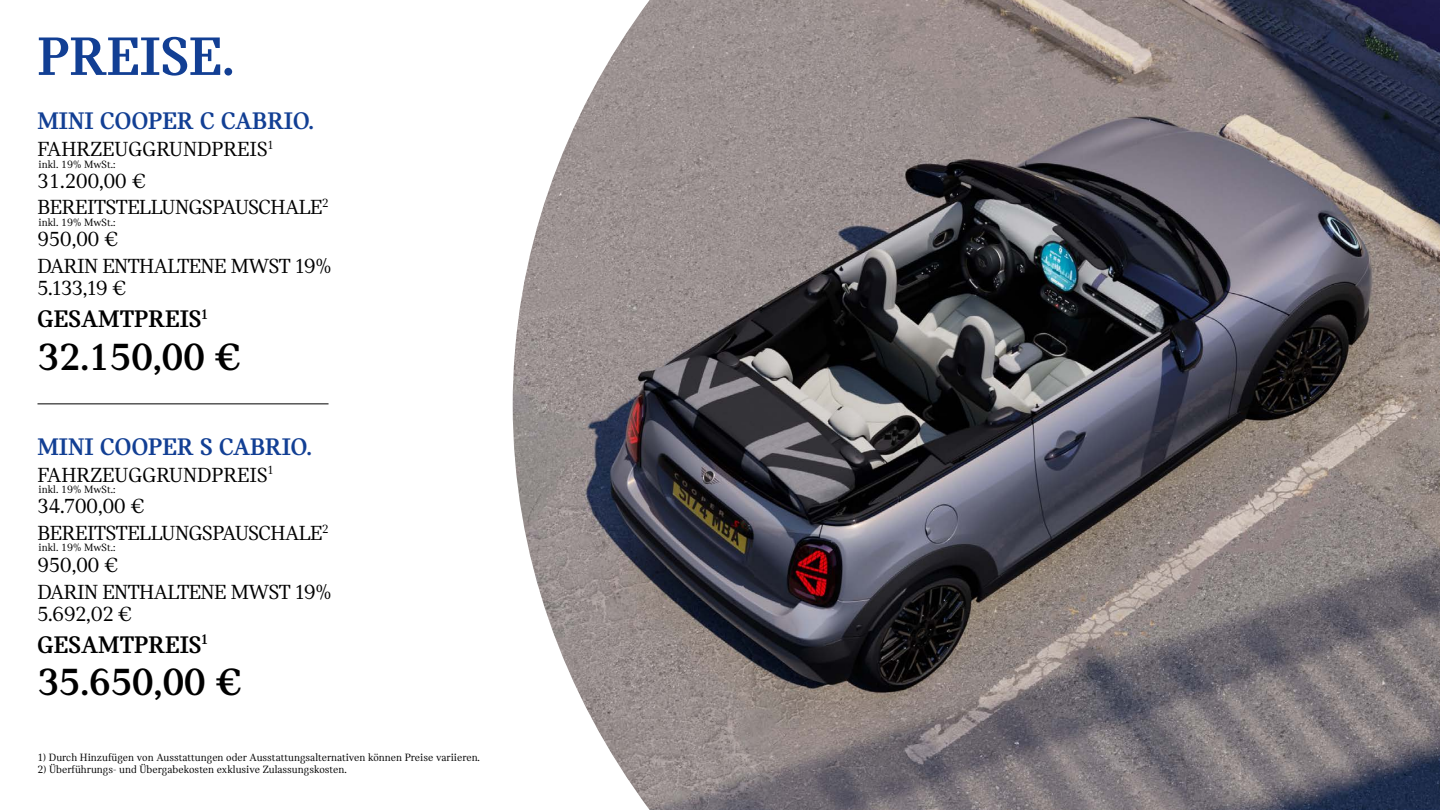
<style>
.page{position:relative;width:1440px;height:810px;background:#fff}
.page>*{position:absolute;margin:0;border:0;box-sizing:border-box;transform-origin:0 0}
.Headline_77pt{font:57.75px "MINI Serif Headline";color:#123f94}
.Headline_Regular_77pt{font:700 40.42px "MINI Serif";color:#000}
.Headline_38pt{font:25.65px "MINI Serif Headline";color:#123f94}
.Copy_white_left_23pt{font:700 25.65px "MINI Serif";color:#000}
.Headline_Regular_38pt{font:21.83px "MINI Serif";letter-spacing:-.02em;color:#000}
.Headline_Regular_38pt-2{font:21.83px "MINI Serif";color:#000}
.Headline_Regular_77pt-2{font:21.75px "MINI Serif";color:#000}
.Notes_white_13pt{font:11.25px "MINI Serif";color:#000}
.Copy_white_left_23pt-2{font:11.25px "MINI Serif";color:#000}
</style>
<div class="page">
<img style="left:513px;top:0;width:927px;height:810px">
<hr style="left:38px;top:404px;width:291px;height:1px;background:#000">
<p class="Headline_77pt" style="left:38px;top:24px;width:199px">PREISE.</p>
<p class="Headline_38pt" style="left:38px;top:107px;width:278px">MINI COOPER C CABRIO.</p>
<p class="Headline_Regular_38pt-2" style="left:38px;top:137px;width:237px">FAHRZEUGGRUNDPREIS<sup>1</sup></p>
<p class="Copy_white_left_23pt-2" style="left:39px;top:158px;width:79px">inkl. 19% MwSt.:</p>
<p class="Headline_Regular_77pt-2" style="left:38px;top:169px;width:110px">31.200,00 €</p>
<p class="Headline_Regular_38pt" style="left:38px;top:195px;width:293px">BEREITSTELLUNGSPAUSCHALE<sup>2</sup></p>
<p class="Copy_white_left_23pt-2" style="left:39px;top:216px;width:79px">inkl. 19% MwSt.:</p>
<p class="Headline_Regular_77pt-2" style="left:38px;top:227px;width:82px">950,00 €</p>
<p class="Headline_Regular_38pt" style="left:38px;top:254px;width:296px">DARIN ENTHALTENE MWST 19%</p>
<p class="Headline_Regular_38pt" style="left:38px;top:276px;width:90px">5.133,19 €</p>
<p class="Copy_white_left_23pt" style="left:38px;top:304px;width:172px">GESAMTPREIS<sup>1</sup></p>
<p class="Headline_Regular_77pt" style="left:38px;top:334px;width:205px">32.150,00 €</p>
<p class="Headline_38pt" style="left:38px;top:432px;width:276px">MINI COOPER S CABRIO.</p>
<p class="Headline_Regular_38pt-2" style="left:38px;top:462px;width:237px">FAHRZEUGGRUNDPREIS<sup>1</sup></p>
<p class="Copy_white_left_23pt-2" style="left:39px;top:483px;width:79px">inkl. 19% MwSt.:</p>
<p class="Headline_Regular_77pt-2" style="left:38px;top:494px;width:108px">34.700,00 €</p>
<p class="Headline_Regular_38pt" style="left:38px;top:521px;width:293px">BEREITSTELLUNGSPAUSCHALE<sup>2</sup></p>
<p class="Copy_white_left_23pt-2" style="left:39px;top:542px;width:79px">inkl. 19% MwSt.:</p>
<p class="Headline_Regular_77pt-2" style="left:38px;top:553px;width:82px">950,00 €</p>
<p class="Headline_Regular_38pt" style="left:38px;top:580px;width:296px">DARIN ENTHALTENE MWST 19%</p>
<p class="Headline_Regular_38pt" style="left:38px;top:602px;width:96px">5.692,02 €</p>
<p class="Copy_white_left_23pt" style="left:38px;top:630px;width:172px">GESAMTPREIS<sup>1</sup></p>
<p class="Headline_Regular_77pt" style="left:38px;top:660px;width:206px">35.650,00 €</p>
<p class="Notes_white_13pt" style="left:38px;top:751px;width:444px">1) Durch Hinzufügen von Ausstattungen oder Ausstattungsalternativen können Preise variieren.</p>
<p class="Notes_white_13pt" style="left:38px;top:763px;width:311px">2) Überführungs- und Übergabekosten exklusive Zulassungskosten.</p>
</div>
